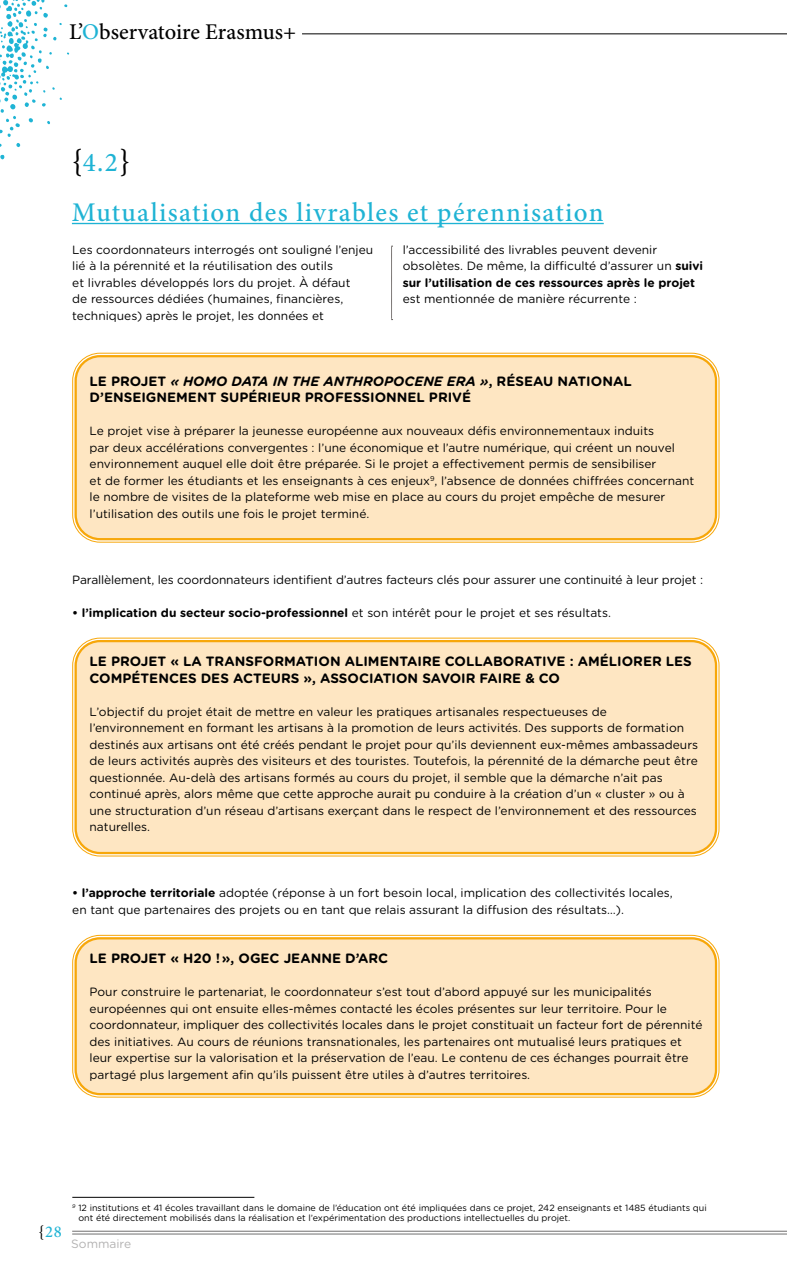
<style>
.page{position:relative;width:787px;height:1263px;background:#fff}
.page>*{position:absolute;margin:0;border:0;box-sizing:border-box;transform-origin:0 0}
.t1{font:500 27px/49.5px "Minion Pro";letter-spacing:.05em;color:#1fb3d4}
.t2{font:500 22.5px "Minion Pro";color:#000}
.t3{font:500 16.5px "Minion Pro";color:#1fb3d4}
.t4{font:700 13.5px/16.5px "Gotham Rounded";color:#000}
.t5{font:12px/16.5px "Gotham Rounded";color:#000}
.t6{font:700 12px "Gotham Rounded";color:#000}
.t7{font:12px "Gotham Rounded";color:#b3b2b2}
.t8{font:9px/10.5px "Gotham Rounded";color:#000}
.s1{color:#1fb3d4}
.s2{font-size:31.5px;color:#000}
.s3{font-weight:700}
.s4{font-style:italic}
.s5{font-weight:400}
.s6{color:#000}
</style>
<div class="page">
<hr style="left:302px;top:33px;width:485px;height:1px;background:#000">
<svg style="left:0;top:155px;width:5px;height:5px"></svg>
<svg style="left:16px;top:143px;width:4px;height:4px"></svg>
<svg style="left:0;top:0;width:69px;height:137px"></svg>
<hr style="left:72px;top:1231px;width:715px;height:1px;background:#706f6f">
<hr style="left:72px;top:1234px;width:715px;height:1px;background:#706f6f">
<svg style="left:391px;top:246px;width:1px;height:74px"></svg>
<div style="left:75px;top:355px;width:642px;height:185px;background:#fee6c2;border-radius:26px"></div>
<div style="left:72px;top:353px;width:647px;height:189px;border:1px solid #f7a70a;border-radius:27px"></div>
<div style="left:75px;top:355px;width:642px;height:185px;border:2px solid #f7a70a;border-radius:24px"></div>
<div style="left:75px;top:640px;width:642px;height:214px;background:#fee6c2;border-radius:26px"></div>
<div style="left:72px;top:638px;width:647px;height:218px;border:1px solid #f7a70a;border-radius:27px"></div>
<div style="left:75px;top:640px;width:642px;height:214px;border:2px solid #f7a70a;border-radius:24px"></div>
<div style="left:75px;top:937px;width:642px;height:158px;background:#fee6c2;border-radius:26px"></div>
<div style="left:72px;top:935px;width:647px;height:162px;border:1px solid #f7a70a;border-radius:27px"></div>
<div style="left:75px;top:937px;width:642px;height:158px;border:2px solid #f7a70a;border-radius:24px"></div>
<hr style="left:72px;top:223px;width:531px;height:1px;background:#1fb3d4">
<hr style="left:72px;top:1197px;width:182px;height:1px;background:#000">
<h2 class="t2" style="left:69px;top:17px;width:228px">L’<span class="s1">O</span>bservatoire Erasmus+</h2>
<h1 class="t1" style="left:72px;top:138px;width:533px"><span class="s2">{</span>4.2<span class="s2">}<br></span>Mutualisation des livrables et pérennisation</h1>
<p class="t5" style="left:72px;top:241px;width:302px">Les coordonnateurs interrogés ont souligné l’enjeu lié à la pérennité et la réutilisation des outils<br>et livrables développés lors du projet. À défaut<br>de ressources dédiées (humaines, financières, techniques) après le projet, les données et</p>
<p class="t5" style="left:403px;top:241px;width:302px">l’accessibilité des livrables peuvent devenir obsolètes. De même, la difficulté d’assurer un <span class="s3">suivi sur l’utilisation de ces ressources après le projet</span></p>
<p class="t5" style="left:403px;top:290px;width:235px">est mentionnée de manière récurrente :</p>
<p class="t4" style="left:90px;top:372px;width:543px">LE PROJET <span class="s4">« HOMO DATA IN THE ANTHROPOCENE ERA »</span>, RÉSEAU NATIONAL<br>D’ENSEIGNEMENT SUPÉRIEUR PROFESSIONNEL PRIVÉ</p>
<p class="t5" style="left:90px;top:422px;width:606px">Le projet vise à préparer la jeunesse européenne aux nouveaux défis environnementaux induits<br>par deux accélérations convergentes : l’une économique et l’autre numérique, qui créent un nouvel environnement auquel elle doit être préparée. Si le projet a effectivement permis de sensibiliser<br>et de former les étudiants et les enseignants à ces enjeux<sup>9</sup>, l’absence de données chiffrées concernant le nombre de visites de la plateforme web mise en place au cours du projet empêche de mesurer l’utilisation des outils une fois le projet terminé.</p>
<p class="t5" style="left:72px;top:571px;width:632px">Parallèlement, les coordonnateurs identifient d’autres facteurs clés pour assurer une continuité à leur projet :</p>
<p class="t6" style="left:72px;top:604px;width:540px">• l’implication du secteur socio-professionnel <span class="s5">et son intérêt pour le projet et ses résultats.</span></p>
<p class="t4" style="left:90px;top:653px;width:604px">LE PROJET « LA TRANSFORMATION ALIMENTAIRE COLLABORATIVE : AMÉLIORER LES<br>COMPÉTENCES DES ACTEURS », ASSOCIATION SAVOIR FAIRE &amp; CO</p>
<p class="t5" style="left:90px;top:703px;width:610px">L’objectif du projet était de mettre en valeur les pratiques artisanales respectueuses de l’environnement en formant les artisans à la promotion de leurs activités. Des supports de formation destinés aux artisans ont été créés pendant le projet pour qu’ils deviennent eux-mêmes ambassadeurs de leurs activités auprès des visiteurs et des touristes. Toutefois, la pérennité de la démarche peut être questionnée. Au-delà des artisans formés au cours du projet, il semble que la démarche n’ait pas continué après, alors même que cette approche aurait pu conduire à la création d’un « cluster » ou à une structuration d’un réseau d’artisans exerçant dans le respect de l’environnement et des ressources naturelles.</p>
<p class="t5" style="left:72px;top:884px;width:602px"><span class="s3">• l’approche territoriale</span> adoptée (réponse à un fort besoin local, implication des collectivités locales, en tant que partenaires des projets ou en tant que relais assurant la diffusion des résultats…).</p>
<p class="t4" style="left:90px;top:950px;width:300px">LE PROJET « H20 ! », OGEC JEANNE D’ARC</p>
<p class="t5" style="left:90px;top:983px;width:614px">Pour construire le partenariat, le coordonnateur s’est tout d’abord appuyé sur les municipalités européennes qui ont ensuite elles-mêmes contacté les écoles présentes sur leur territoire. Pour le coordonnateur, impliquer des collectivités locales dans le projet constituait un facteur fort de pérennité des initiatives. Au cours de réunions transnationales, les partenaires ont mutualisé leurs pratiques et leur expertise sur la valorisation et la préservation de l’eau. Le contenu de ces échanges pourrait être partagé plus largement afin qu’ils puissent être utiles à d’autres territoires.</p>
<h3 class="t3" style="left:38px;top:1220px;width:25px"><span class="s6">{</span>28</h3>
<p class="t8" style="left:78px;top:1202px;width:630px;text-indent:-6px"><sup>9</sup> 12 institutions et 41 écoles travaillant dans le domaine de l’éducation ont été impliquées dans ce projet, 242 enseignants et 1485 étudiants qui ont été directement mobilisés dans la réalisation et l’expérimentation des productions intellectuelles du projet.</p>
<p class="t7" style="left:71px;top:1236px;width:62px">Sommaire</p>
</div>
